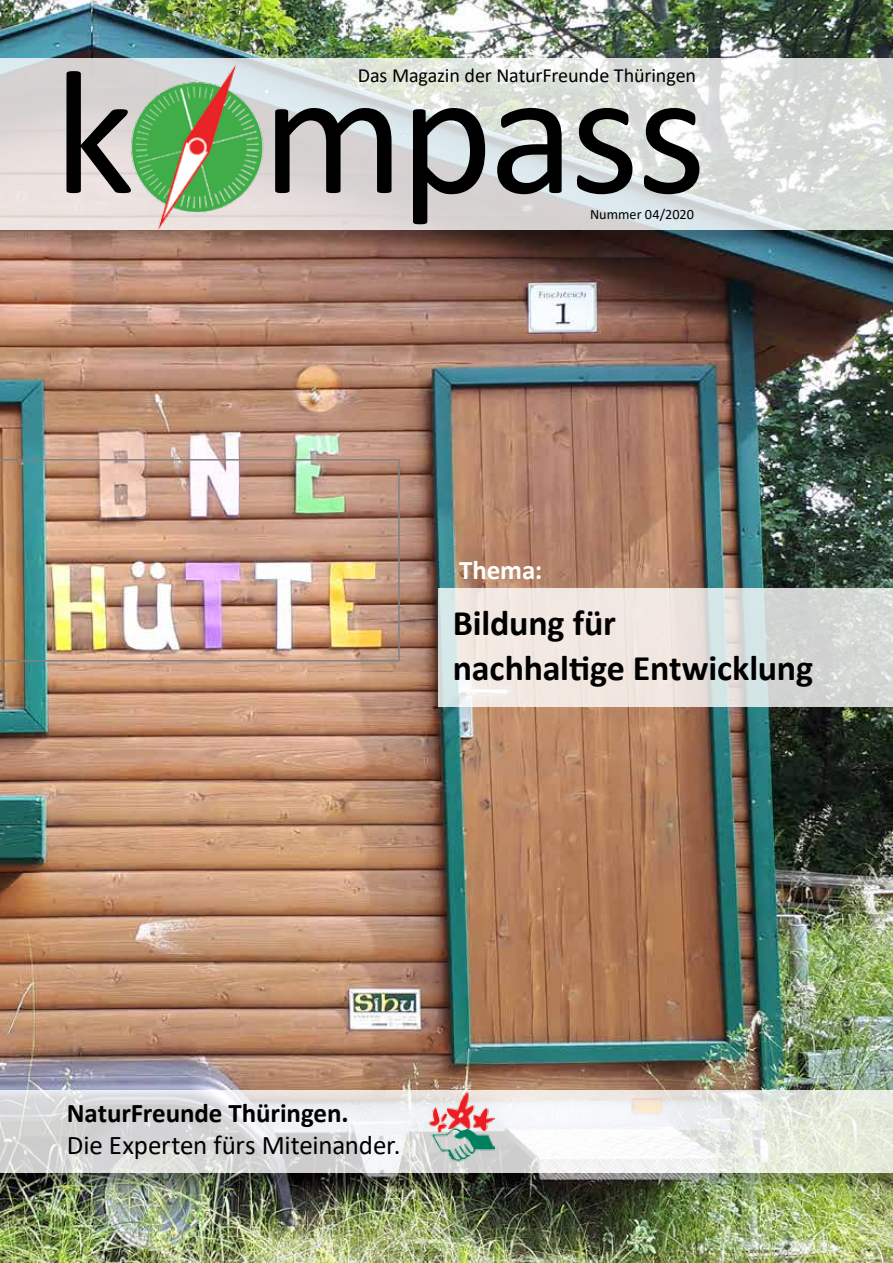
<style>
.page{position:relative;width:893px;height:1263px;background:#fff}
.page>*{position:absolute;margin:0;border:0;box-sizing:border-box;transform-origin:0 0}
.t1{font:178.5px "Calibri";letter-spacing:-.025em;color:#000}
.t2{font:700 36px/45px "Calibri";letter-spacing:-.005em;color:#000}
.t3{font:27px "Calibri";letter-spacing:-.01em;color:#000}
.t4{font:700 27px "Calibri";letter-spacing:-.005em;color:#000}
.t5{font:700 27px "Calibri";letter-spacing:-.005em;color:#fff}
.t6{font:20.1px "Calibri";letter-spacing:-.01em;color:#000}
.t7{font:14.25px "Calibri";color:#000}
</style>
<div class="page">
<img style="left:0;top:0;width:893px;height:1263px">
<div style="left:0;top:61px;width:893px;height:188px;background:#000;opacity:.3"></div>
<svg style="left:0;top:58px;width:893px;height:172px;background:#dddedc"></svg>
<div style="left:0;top:1092px;width:893px;height:99px;background:#000;opacity:.3"></div>
<svg style="left:0;top:1090px;width:893px;height:82px"></svg>
<img style="left:426px;top:1091px;width:68px;height:80px">
<img style="left:127px;top:38px;width:142px;height:214px">
<img style="left:0;top:459px;width:400px;height:203px">
<svg style="left:438px;top:588px;width:455px;height:119px;background:#e4e2de"></svg>
<p class="t6" style="left:358px;top:61px;width:340px">Das Magazin der NaturFreunde Thüringen</p>
<h1 class="t1" style="left:53px;top:9px;width:655px">k mpass</h1>
<p class="t7" style="left:590px;top:204px;width:105px">Nummer 04/2020</p>
<h3 class="t5" style="left:459px;top:551px;width:85px">Thema:</h3>
<h2 class="t2" style="left:453px;top:600px;width:362px">Bildung für<br>nachhaltige Entwicklung</h2>
<h3 class="t4" style="left:67px;top:1093px;width:283px">NaturFreunde Thüringen.</h3>
<h3 class="t3" style="left:67px;top:1126px;width:335px">Die Experten fürs Miteinander.</h3>
</div>
